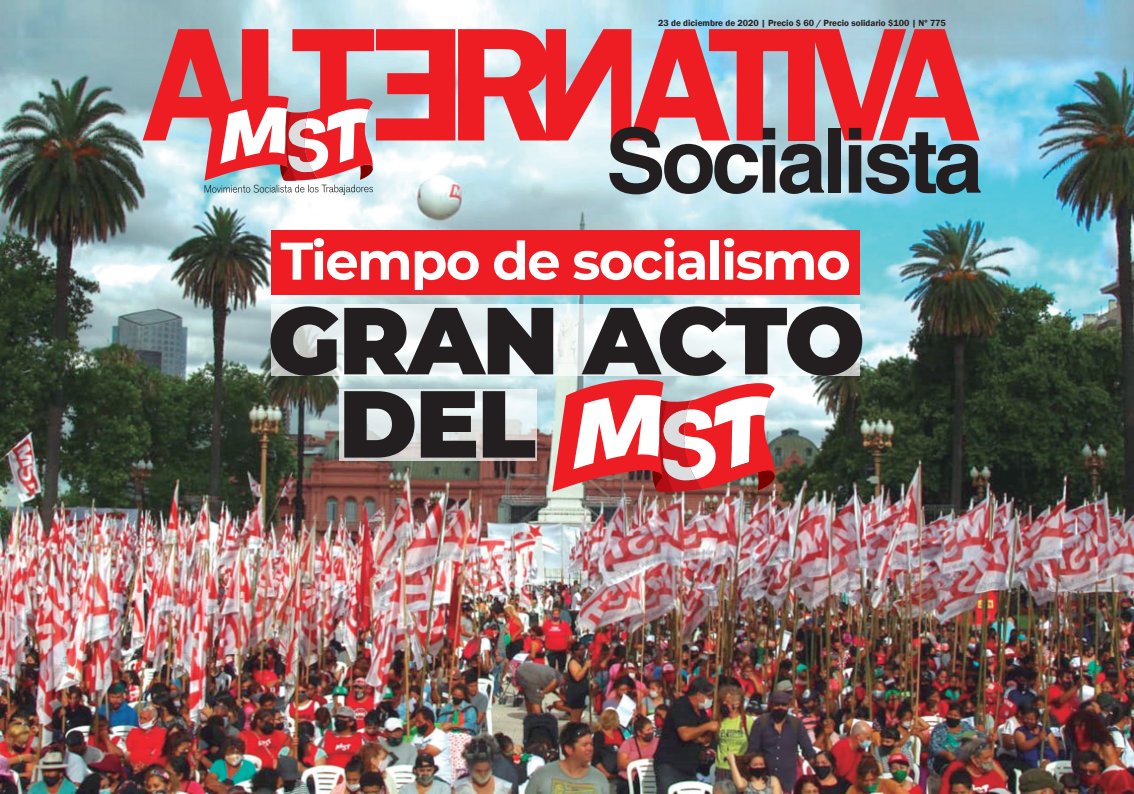
<style>
.page{position:relative;width:1134px;height:794px;background:#fff}
.page>*{position:absolute;margin:0;border:0;box-sizing:border-box;transform-origin:0 0}
.t1{font:900 94.9px/83.2px "Montserrat";letter-spacing:-.02em;color:#231f20}
.t2{font:700 52.8px "Montserrat";letter-spacing:-.03em;color:#fff}
.t3{font:600 9.1px "Franklin Gothic";color:#231f20}
</style>
<div class="page">
<img style="left:0;top:0;width:1134px;height:38px">
<img style="left:0;top:38px;width:1134px;height:756px">
<svg style="left:143px;top:29px;width:838px;height:166px;background:#c87d84"></svg>
<div style="left:272px;top:230px;width:588px;height:65px;background:#ee1d23"></div>
<svg style="left:272px;top:305px;width:588px;height:71px;fill:#ebf5f7"></svg>
<svg style="left:339px;top:389px;width:198px;height:71px;background:#e0e3e2"></svg>
<svg style="left:552px;top:378px;width:224px;height:114px"></svg>
<p class="t3" style="left:658px;top:20px;width:289px">23 de diciembre de 2020 | Precio $ 60 / Precio solidario $100 | Nº 775</p>
<h2 class="t2" style="left:281px;top:238px;width:572px">Tiempo de socialismo</h2>
<h1 class="t1" style="left:339px;top:300px;width:528px;text-indent:-71px">GRAN ACTO<br>DEL</h1>
</div>
